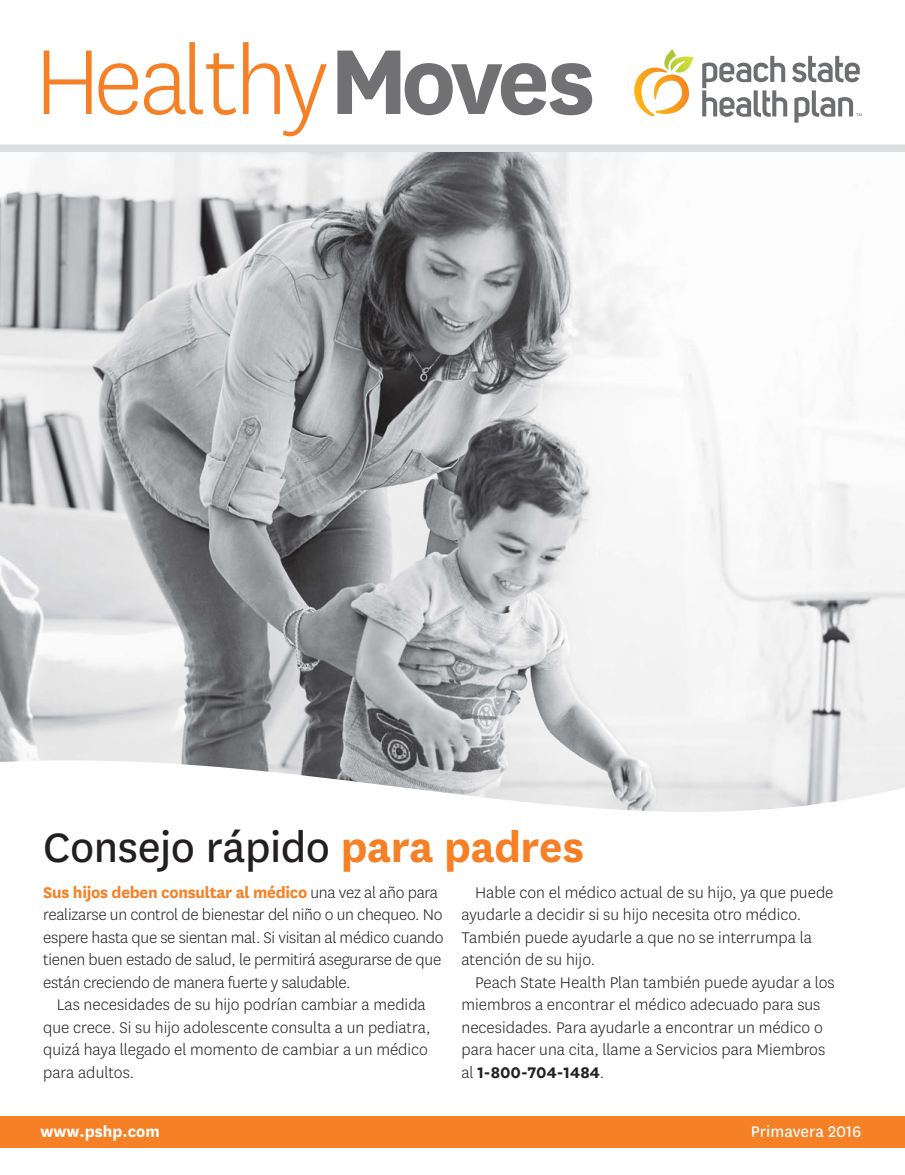
<style>
.page{position:relative;width:905px;height:1175px;background:#fff}
.page>*{position:absolute;margin:0;border:0;box-sizing:border-box;transform-origin:0 0}
.t1{font:300 107.55px "Centene Sans";letter-spacing:-.035em;color:#f58025}
.t2{font:48px "Centene Sans";letter-spacing:-.01em;color:#231f20}
.t3{font:300 18px/22.5px "Centene Sans";color:#231f20}
.t4{font:18px "Centene Sans";color:#fff}
.t5{font:700 18px "Centene Sans";color:#fff}
.s1{font-weight:700;color:#717073}
.s2{font-weight:700;color:#f58025}
.s3{font-weight:700}
</style>
<div class="page">
<img style="left:0;top:152px;width:905px;height:608px">
<svg style="left:0;top:760px;width:905px;height:52px"></svg>
<div style="left:0;top:1116px;width:905px;height:31px;background:#f58025"></div>
<svg style="left:702px;top:56px;width:159px;height:67px"></svg>
<svg style="left:634px;top:49px;width:59px;height:67px"></svg>
<div style="left:0;top:144px;width:905px;height:8px;background:#dcddde"></div>
<h1 class="t1" style="left:34px;top:14px;width:562px">Healthy<span class="s1">Moves</span></h1>
<h2 class="t2" style="left:43px;top:815px;width:542px">Consejo rápido <span class="s2">para padres</span></h2>
<p class="t3" style="left:43px;top:880px;width:402px"><span class="s2">Sus hijos deben consultar al médico</span> una vez al año para realizarse un control de bienestar del niño o un chequeo. No espere hasta que se sientan mal. Si visitan al médico cuando tienen buen estado de salud, le permitirá asegurarse de que están creciendo de manera fuerte y saludable.</p>
<p class="t3" style="left:43px;top:993px;width:388px;text-indent:14px">Las necesidades de su hijo podrían cambiar a medida que crece. Si su hijo adolescente consulta a un pediatra, quizá haya llegado el momento de cambiar a un médico para adultos.</p>
<p class="t3" style="left:461px;top:880px;width:373px;text-indent:14px">Hable con el médico actual de su hijo, ya que puede ayudarle a decidir si su hijo necesita otro médico.<br>También puede ayudarle a que no se interrumpa la atención de su hijo.</p>
<p class="t3" style="left:461px;top:970px;width:375px;text-indent:14px">Peach State Health Plan también puede ayudar a los miembros a encontrar el médico adecuado para sus necesidades. Para ayudarle a encontrar un médico o para hacer una cita, llame a Servicios para Miembros al <span class="s3">1-800-704-1484</span>.</p>
<p class="t5" style="left:41px;top:1118px;width:121px">www.pshp.com</p>
<p class="t4" style="left:750px;top:1119px;width:112px">Primavera 2016</p>
</div>
